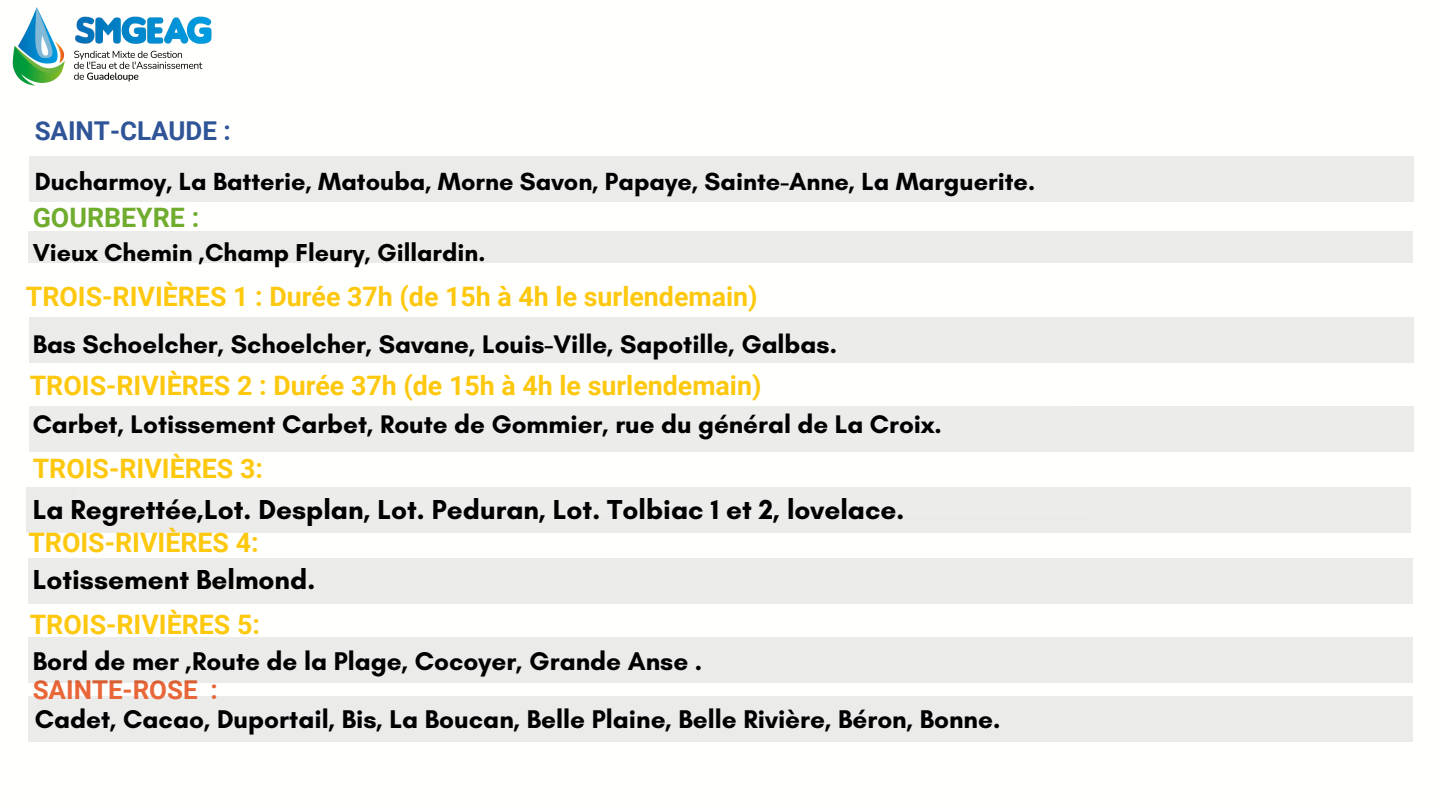
<style>
.page{position:relative;width:1440px;height:810px;background:#fff}
.page>*{position:absolute;margin:0;border:0;box-sizing:border-box;transform-origin:0 0}
.t1{font:700 28px "Glacial Indifference";color:#000}
.t2{font:700 26.8px "Roboto";color:#fdc80e}
.t3{font:700 26.8px "Roboto";color:#70ac2e}
.t4{font:700 26.1px "Glacial Indifference";color:#000}
.t5{font:700 25.9px "Glacial Indifference";color:#000}
.t6{font:700 25.9px "Roboto";color:#2f5597}
.t7{font:700 25.9px "Roboto";color:#e86638}
.t8{font:700 25.3px "Glacial Indifference";color:#000}
.t9{font:700 25px "Glacial Indifference";color:#000}
</style>
<div class="page">
<img style="left:12px;top:7px;width:200px;height:79px">
<div style="left:30px;top:156px;width:1384px;height:46px;background:#ebebea"></div>
<div style="left:28px;top:696px;width:1384px;height:46px;background:#ebebea"></div>
<div style="left:30px;top:317px;width:1384px;height:46px;background:#ebebea"></div>
<div style="left:77px;top:333px;width:1001px;height:41px;background:linear-gradient(to bottom,#e5e5e4,#fdfdfc)"></div>
<div style="left:30px;top:406px;width:1384px;height:46px;background:#ebebea"></div>
<div style="left:26px;top:406px;width:1047px;height:47px;background:#ececeb"></div>
<div style="left:26px;top:487px;width:1384px;height:46px;background:#ebebea"></div>
<div style="left:28px;top:231px;width:1384px;height:31px;background:#ebebea"></div>
<div style="left:28px;top:637px;width:1384px;height:46px;background:#ebebea"></div>
<div style="left:28px;top:558px;width:1385px;height:46px;background:#ebebea"></div>
<h2 class="t6" style="left:35px;top:116px;width:198px">SAINT-CLAUDE :</h2>
<h1 class="t8" style="left:35px;top:166px;width:1002px">Ducharmoy, La Batterie, Matouba, Morne Savon, Papaye, Sainte-Anne, La Marguerite.</h1>
<h1 class="t3" style="left:33px;top:202px;width:168px">GOURBEYRE :</h1>
<h2 class="t9" style="left:33px;top:238px;width:454px">Vieux Chemin ,Champ Fleury, Gillardin.</h2>
<h2 class="t2" style="left:26px;top:282px;width:733px">TROIS-RIVIÈRES 1 : Durée 37h (de 15h à 4h le surlendemain)</h2>
<h2 class="t5" style="left:33px;top:328px;width:806px">Bas Schoelcher, Schoelcher, Savane, Louis-Ville, Sapotille, Galbas.</h2>
<h1 class="t2" style="left:30px;top:371px;width:733px">TROIS-RIVIÈRES 2 : Durée 37h (de 15h à 4h le surlendemain)</h1>
<h2 class="t5" style="left:33px;top:408px;width:910px">Carbet, Lotissement Carbet, Route de Gommier, rue du général de La Croix.</h2>
<h2 class="t2" style="left:33px;top:453px;width:232px">TROIS-RIVIÈRES 3:</h2>
<h1 class="t1" style="left:33px;top:493px;width:873px">La Regrettée,Lot. Desplan, Lot. Peduran, Lot. Tolbiac 1 et 2, lovelace.</h1>
<h2 class="t2" style="left:28px;top:528px;width:232px">TROIS-RIVIÈRES 4:</h2>
<h1 class="t1" style="left:33px;top:562px;width:284px">Lotissement Belmond.</h1>
<h1 class="t2" style="left:30px;top:609px;width:232px">TROIS-RIVIÈRES 5:</h1>
<h2 class="t4" style="left:33px;top:645px;width:671px">Bord de mer ,Route de la Plage, Cocoyer, Grande Anse .</h2>
<h2 class="t7" style="left:33px;top:675px;width:187px">SAINTE-ROSE :</h2>
<p class="t4" style="left:35px;top:703px;width:967px">Cadet, Cacao, Duportail, Bis, La Boucan, Belle Plaine, Belle Rivière, Béron, Bonne.</p>
</div>
